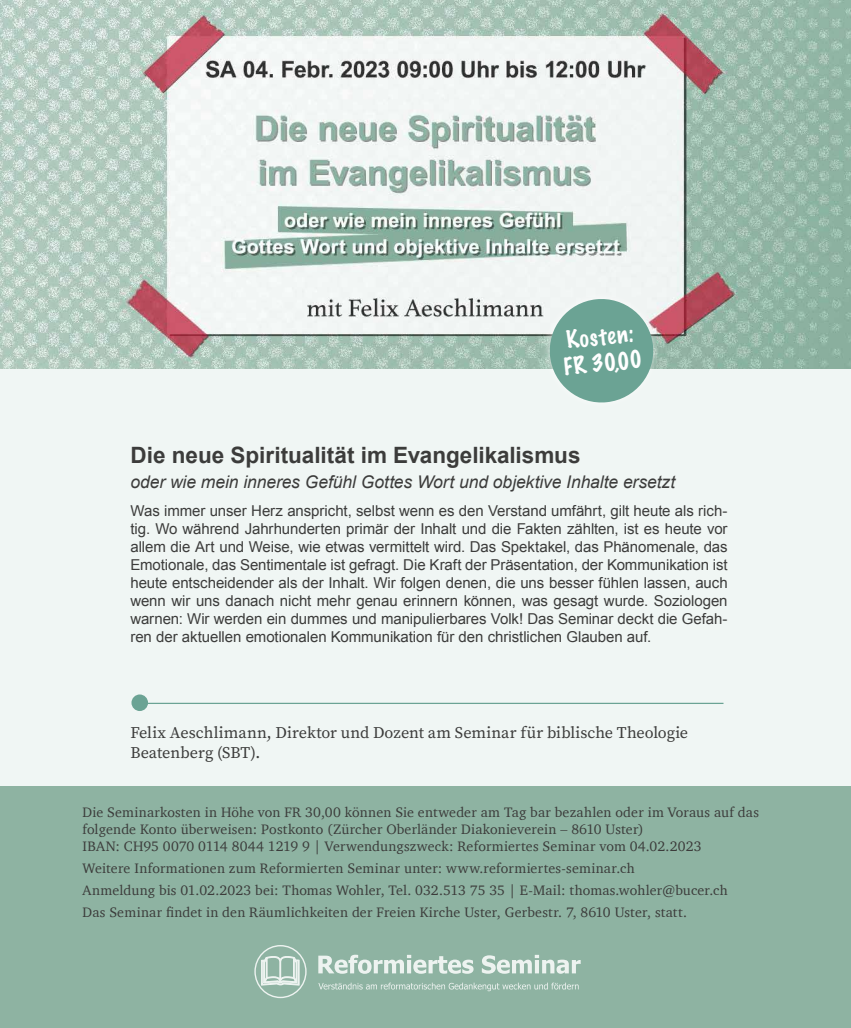
<style>
.page{position:relative;width:851px;height:1028px;background:#fff}
.page>*{position:absolute;margin:0;border:0;box-sizing:border-box;transform-origin:0 0}
.t1{font:700 22.5px "Arial";color:#3c3c3b}
.t2{font:100 22px/26.4px "Marker Felt";color:#fff}
.t3{font:italic 17.5px "Arial";letter-spacing:-.005em;color:#3c3c3b}
.t4{font:16.25px/20px "Source Serif Variable";color:#3c3c3b}
.t5{font:15px/18px "Arial";letter-spacing:-.005em;color:#3c3c3b;text-align:justify}
.t6{font:14.12px/16.9px "Charter";letter-spacing:.015em;color:#3c3c3b}
</style>
<div class="page">
<div style="left:0;top:369px;width:850px;height:432px;background:#f0f6f4"></div>
<div style="left:0;top:787px;width:850px;height:241px;background:#8eb3a2"></div>
<img style="left:0;top:0;width:850px;height:369px">
<svg style="left:535px;top:285px;width:132px;height:118px"></svg>
<hr style="left:134px;top:702px;width:589px;height:2px;background:#6ba394">
<div style="left:131px;top:694px;width:17px;height:17px;background:#6ba394;border-radius:50%"></div>
<svg style="left:318px;top:954px;width:155px;height:19px"></svg>
<svg style="left:481px;top:954px;width:99px;height:19px"></svg>
<svg style="left:318px;top:982px;width:260px;height:9px"></svg>
<svg style="left:261px;top:956px;width:38px;height:29px"></svg>
<div style="left:255px;top:945px;width:51px;height:53px;border:1px solid #fff;border-radius:50%"></div>
<h2 class="t2" style="left:559px;top:327px;width:80px;rotate:-6deg">Kosten:<br>FR 30,00</h2>
<h1 class="t1" style="left:130px;top:440px;width:451px">Die neue Spiritualität im Evangelikalismus</h1>
<p class="t3" style="left:130px;top:470px;width:546px">oder wie mein inneres Gefühl Gottes Wort und objektive Inhalte ersetzt</p>
<p class="t5" style="left:130px;top:502px;width:598px">Was immer unser Herz anspricht, selbst wenn es den Verstand umfährt, gilt heute als rich&shy;tig. Wo während Jahrhunderten primär der Inhalt und die Fakten zählten, ist es heute vor allem die Art und Weise, wie etwas vermittelt wird. Das Spektakel, das Phänomenale, das Emotionale, das Sentimentale ist gefragt. Die Kraft der Präsentation, der Kommunikation ist heute entscheidender als der Inhalt. Wir folgen denen, die uns besser fühlen lassen, auch wenn wir uns danach nicht mehr genau erinnern können, was gesagt wurde. Soziologen warnen: Wir werden ein dummes und manipulierbares Volk! Das Seminar deckt die Gefah&shy;ren der aktuellen emotionalen Kommunikation für den christlichen Glauben auf.</p>
<p class="t4" style="left:130px;top:723px;width:559px">Felix Aeschlimann, Direktor und Dozent am Seminar für biblische Theologie<br>Beatenberg (SBT).</p>
<p class="t6" style="left:82px;top:803px;width:678px">Die Seminarkosten in Höhe von FR 30,00 können Sie entweder am Tag bar bezahlen oder im Voraus auf das folgende Konto überweisen: Postkonto (Zürcher Oberländer Diakonieverein – 8610 Uster)<br>IBAN: CH95 0070 0114 8044 1219 9 | Verwendungszweck: Reformiertes Seminar vom 04.02.2023</p>
<p class="t6" style="left:82px;top:857px;width:647px;line-height:21.9px">Weitere Informationen zum Reformierten Seminar unter: www.reformiertes-seminar.ch<br>Anmeldung bis 01.02.2023 bei: Thomas Wohler, Tel. 032.513 75 35 | E-Mail: thomas.wohler@bucer.ch<br>Das Seminar findet in den Räumlichkeiten der Freien Kirche Uster, Gerbestr. 7, 8610 Uster, statt.</p>
</div>
